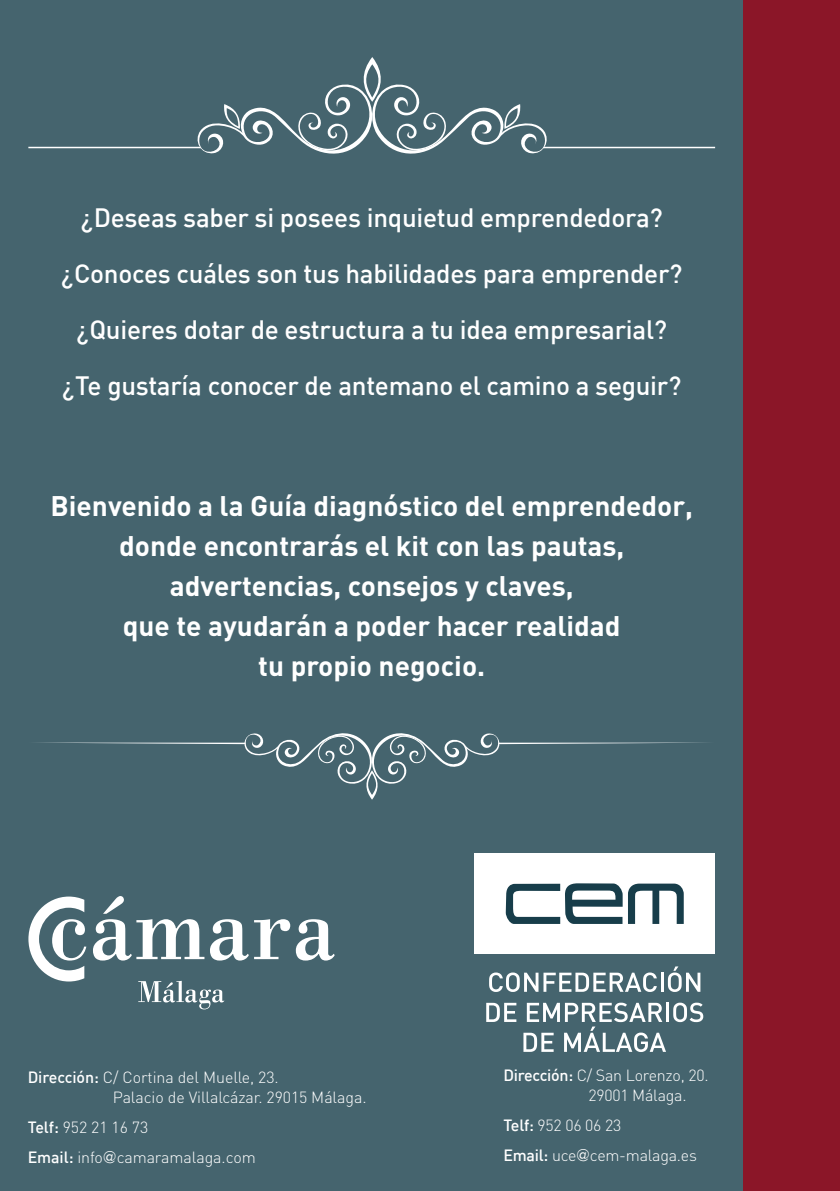
<style>
.page{position:relative;width:840px;height:1191px;background:#fff}
.page>*{position:absolute;margin:0;border:0;box-sizing:border-box;transform-origin:0 0}
.t1{font:700 28px/40px "DIN";color:#fff;text-align:center}
.t2{font:500 26px "DIN";letter-spacing:-.01em;color:#fff}
.t3{font:300 16px/20px "DIN";letter-spacing:-.005em;color:#fff}
.s1{font-weight:500}
.s2{font-family:"Century Gothic";font-weight:400}
</style>
<div class="page">
<div style="left:0;top:0;width:839px;height:1191px;background:#45646e"></div>
<div style="left:743px;top:0;width:96px;height:1191px;background:#8b1628"></div>
<svg style="left:37px;top:733px;width:669px;height:66px"></svg>
<hr style="left:543px;top:147px;width:171px;height:1px;background:#fff">
<svg style="left:28px;top:57px;width:522px;height:97px"></svg>
<svg style="left:93px;top:896px;width:111px;height:64px"></svg>
<svg style="left:210px;top:919px;width:80px;height:41px"></svg>
<svg style="left:296px;top:919px;width:38px;height:41px"></svg>
<svg style="left:28px;top:896px;width:58px;height:85px"></svg>
<svg style="left:138px;top:980px;width:86px;height:29px"></svg>
<div style="left:474px;top:853px;width:240px;height:101px;background:#fff"></div>
<svg style="left:505px;top:883px;width:178px;height:41px"></svg>
<svg style="left:489px;top:972px;width:167px;height:20px"></svg>
<hr style="left:660px;top:972px;width:3px;height:19px;background:#fff">
<svg style="left:667px;top:966px;width:33px;height:26px"></svg>
<svg style="left:486px;top:1002px;width:30px;height:20px"></svg>
<hr style="left:665px;top:1002px;width:3px;height:20px;background:#fff">
<svg style="left:673px;top:1002px;width:30px;height:20px"></svg>
<svg style="left:523px;top:1002px;width:142px;height:50px"></svg>
<p class="t2" style="left:81px;top:201px;width:583px">¿Deseas saber si posees inquietud emprendedora?</p>
<p class="t2" style="left:61px;top:257px;width:622px">¿Conoces cuáles son tus habilidades para emprender?</p>
<p class="t2" style="left:76px;top:313px;width:592px">¿Quieres dotar de estructura a tu idea empresarial?</p>
<p class="t2" style="left:62px;top:369px;width:620px">¿Te gustaría conocer de antemano el camino a seguir?</p>
<p class="t1" style="left:50px;top:484px;width:643px">Bienvenido a la Guía diagnóstico del emprendedor, donde encontrarás el kit con las pautas, advertencias, consejos y claves,<br>que te ayudarán a poder hacer realidad<br>tu propio negocio.</p>
<p class="t3" style="left:113px;top:1066px;width:255px;text-indent:-85px"><span class="s1">Dirección:</span> C/ Cortina del Muelle, 23.<br>Palacio de Villalcázar. 29015 Málaga.</p>
<p class="t3" style="left:28px;top:1116px;width:122px"><span class="s1">Telf:</span> 952 21 16 73</p>
<p class="t3" style="left:28px;top:1146px;width:229px"><span class="s1">Email:</span> info<span class="s2">@</span>camaramalaga.com</p>
<p class="t3" style="left:588px;top:1065px;width:122px;text-indent:-85px"><span class="s1">Dirección:</span> C/ San Lorenzo, 20.<br>29001 Málaga.</p>
<p class="t3" style="left:503px;top:1115px;width:119px"><span class="s1">Telf:</span> 952 06 06 23</p>
<p class="t3" style="left:503px;top:1145px;width:195px"><span class="s1">Email:</span> uce<span class="s2">@</span>cem-malaga.es</p>
</div>
